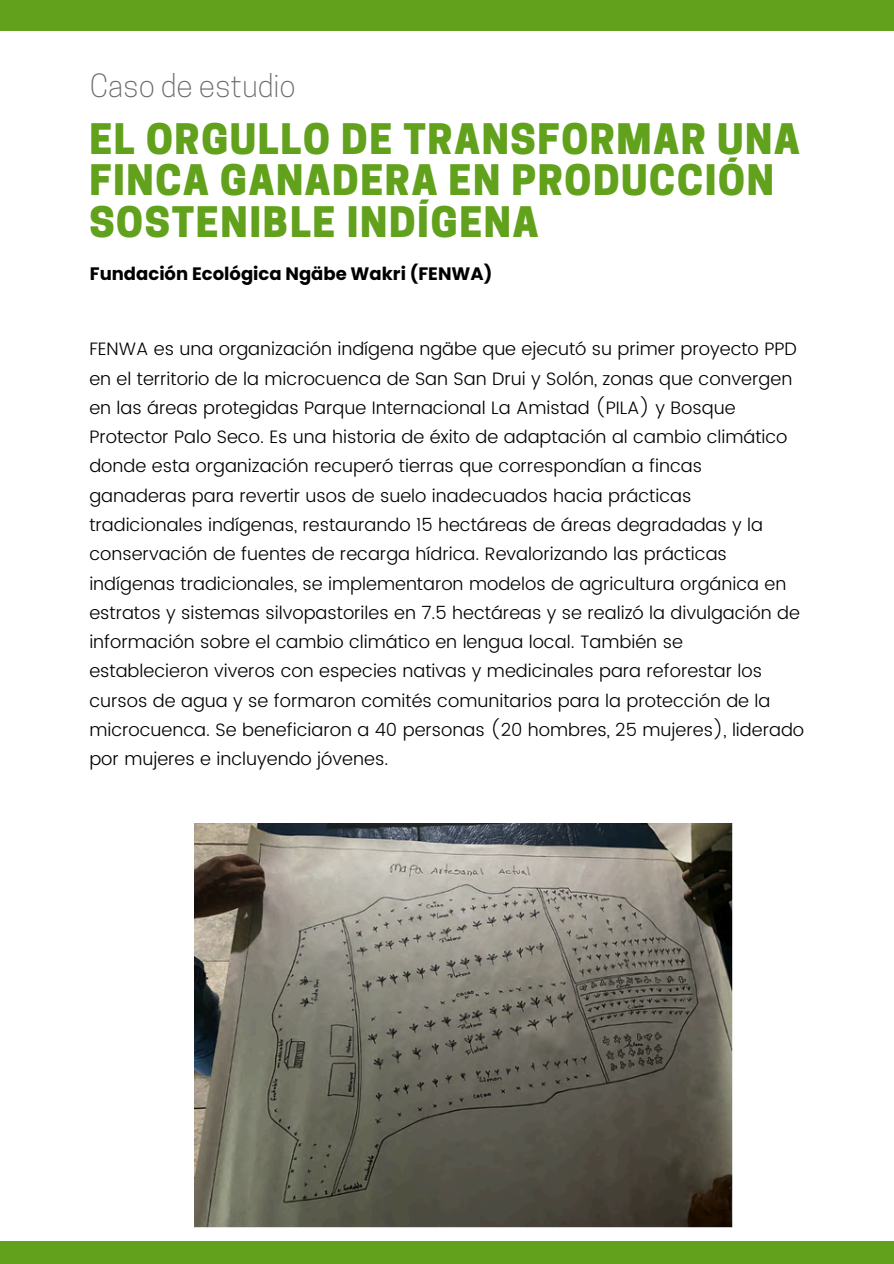
<style>
.page{position:relative;width:894px;height:1264px;background:#fff}
.page>*{position:absolute;margin:0;border:0;box-sizing:border-box;transform-origin:0 0}
.t1{font:800 39.45px/41.7px "Cooper Hewitt";letter-spacing:.04em;color:#61a11c}
.t2{font:300 30px "Cooper Hewitt";color:#6b6b6b}
.t3{font:300 18px/29.2px "Poppins";color:#000}
.t4{font:700 18px "Poppins";color:#000}
</style>
<div class="page">
<div style="left:0;top:1241px;width:893px;height:22px;background:#61a11c"></div>
<img style="left:194px;top:823px;width:538px;height:404px">
<div style="left:0;top:0;width:893px;height:30px;background:#61a11c"></div>
<p class="t2" style="left:90px;top:74px;width:207px">Caso de estudio</p>
<h3 class="t1" style="left:89px;top:123px;width:711px">EL ORGULLO DE TRANSFORMAR UNA<br>FINCA GANADERA EN PRODUCCIÓN<br>SOSTENIBLE INDÍGENA</h3>
<p class="t4" style="left:90px;top:261px;width:404px">Fundación Ecológica Ngäbe Wakri (FENWA)</p>
<h2 class="t3" style="left:89px;top:334px;width:716px">FENWA es una organización indígena ngäbe que ejecutó su primer proyecto PPD en el territorio de la microcuenca de San San Drui y Solón, zonas que convergen en las áreas protegidas Parque Internacional La Amistad (PILA) y Bosque Protector Palo Seco. Es una historia de éxito de adaptación al cambio climático donde esta organización recuperó tierras que correspondían a fincas<br>ganaderas para revertir usos de suelo inadecuados hacia prácticas tradicionales indígenas, restaurando 15 hectáreas de áreas degradadas y la conservación de fuentes de recarga hídrica. Revalorizando las prácticas indígenas tradicionales, se implementaron modelos de agricultura orgánica en estratos y sistemas silvopastoriles en 7.5 hectáreas y se realizó la divulgación de información sobre el cambio climático en lengua local. También se establecieron viveros con especies nativas y medicinales para reforestar los cursos de agua y se formaron comités comunitarios para la protección de la microcuenca. Se beneficiaron a 40 personas (20 hombres, 25 mujeres), liderado por mujeres e incluyendo jóvenes.</h2>
</div>
